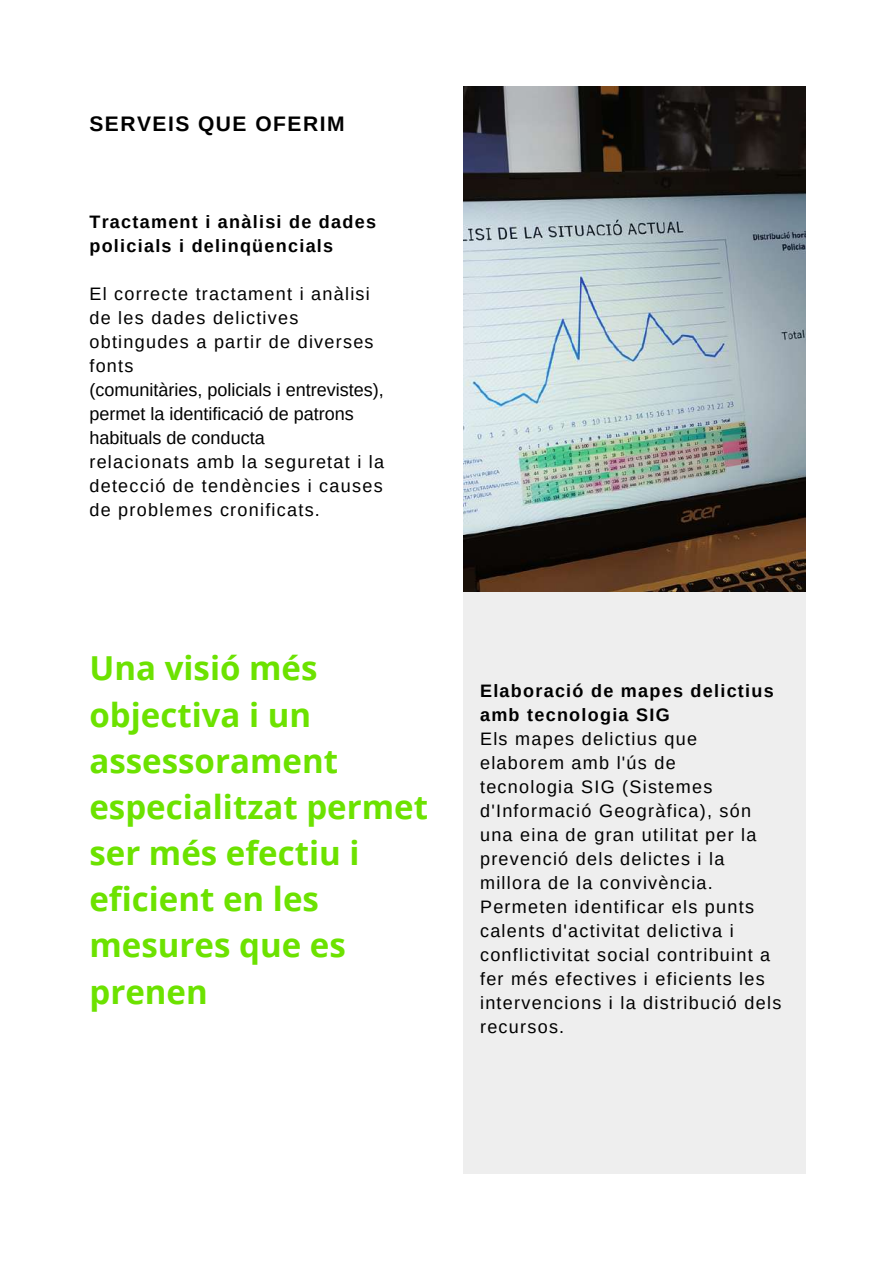
<style>
.page{position:relative;width:894px;height:1264px;background:#fff}
.page>*{position:absolute;margin:0;border:0;box-sizing:border-box;transform-origin:0 0}
.t1{font:700 33px/46.2px "Open Sans";color:#6ce200}
.t2{font:700 21px "Arimo";letter-spacing:.07em;color:#000}
.t3{font:18px/24px "Arimo";letter-spacing:.07em;color:#000}
.t4{font:700 18px/24px "Arimo";letter-spacing:.07em;color:#000}
</style>
<div class="page">
<div style="left:463px;top:89px;width:342px;height:1085px;background:#eee"></div>
<img style="left:463px;top:86px;width:341px;height:505px">
<p class="t2" style="left:89px;top:111px;width:256px">SERVEIS QUE OFERIM</p>
<p class="t4" style="left:89px;top:210px;width:288px">Tractament i anàlisi de dades policials i delinqüencials</p>
<p class="t3" style="left:89px;top:281px;width:296px">El correcte tractament i anàlisi de les dades delictives obtingudes a partir de diverses fonts<br>(comunitàries, policials i entrevistes), permet la identificació de patrons habituals de conducta<br>relacionats amb la seguretat i la detecció de tendències i causes de problemes cronificats.</p>
<h1 class="t1" style="left:89px;top:644px;width:340px">Una visió més objectiva i un assessorament especialitzat permet ser més efectiu i eficient en les mesures que es prenen</h1>
<p class="t4" style="left:480px;top:678px;width:295px">Elaboració de mapes delictius amb tecnologia SIG</p>
<p class="t3" style="left:480px;top:726px;width:303px">Els mapes delictius que elaborem amb l'ús de<br>tecnologia SIG (Sistemes d'Informació Geogràfica), són una eina de gran utilitat per la prevenció dels delictes i la millora de la convivència.<br>Permeten identificar els punts calents d'activitat delictiva i conflictivitat social contribuint a fer més efectives i eficients les intervencions i la distribució dels recursos.</p>
</div>
